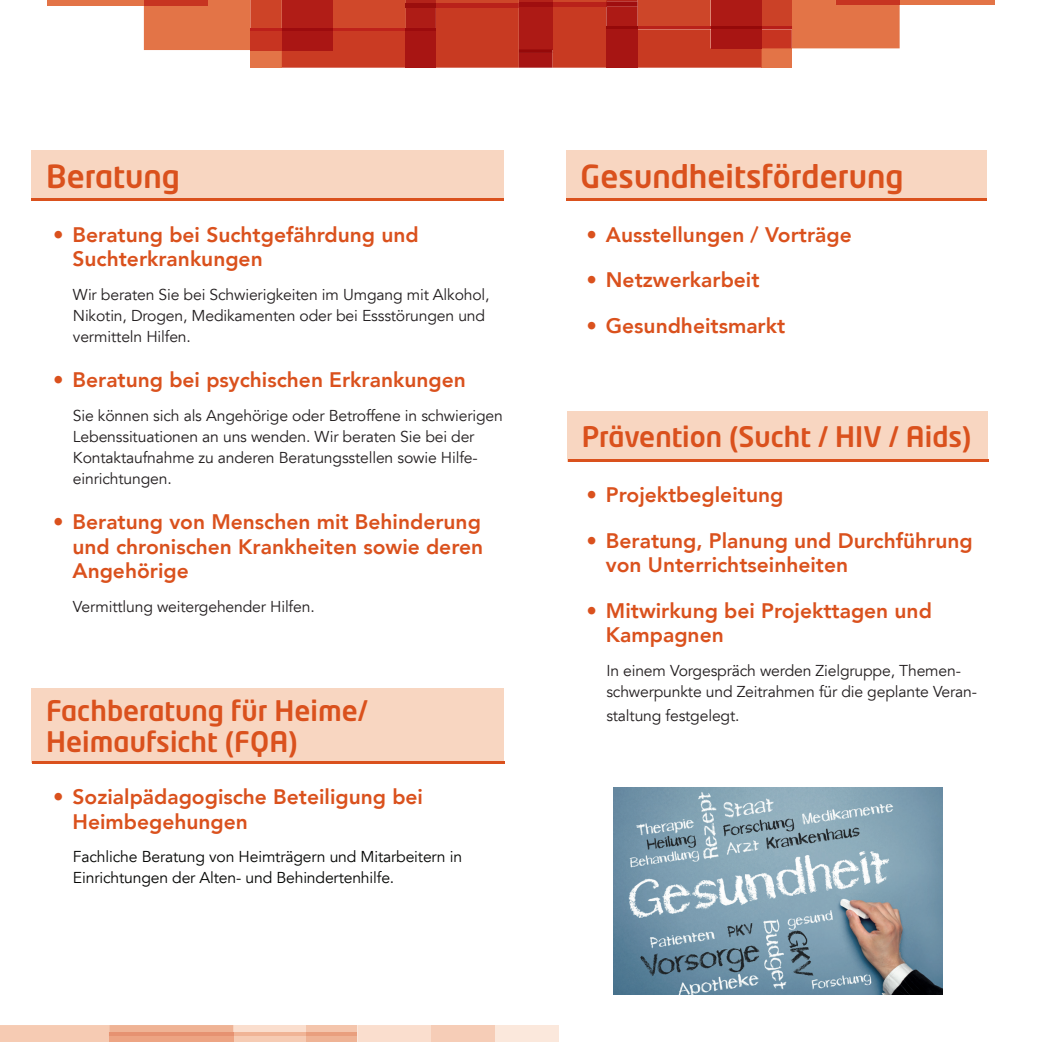
<style>
.page{position:relative;width:1042px;height:1042px;background:#fff}
.page>*{position:absolute;margin:0;border:0;box-sizing:border-box;transform-origin:0 0}
.t1{font:500 31.5px "Neo Tech Std";color:#da511d}
.t2{font:500 28px/31.5px "Neo Tech Std";color:#da511d}
.t3{font:800 21px/24.5px "Avenir LT";color:#da511d}
.t4{font:15.75px/21px "Avenir LT";letter-spacing:-.01em;color:#231f20}
.t5{font:15.75px/21px "Avenir LT";letter-spacing:-.01em;color:#040503}
</style>
<div class="page">
<svg style="left:48px;top:0;width:946px;height:68px"></svg>
<hr style="left:761px;top:26px;width:31px;height:3px;background:#b71e19">
<div style="left:710px;top:0;width:51px;height:26px;background:#ad1a15"></div>
<div style="left:710px;top:29px;width:51px;height:19px;background:#a81513"></div>
<hr style="left:710px;top:26px;width:51px;height:3px;background:#950909">
<hr style="left:899px;top:0;width:95px;height:4px;background:#e37447">
<hr style="left:836px;top:0;width:63px;height:4px;background:#c73421">
<div style="left:233px;top:1025px;width:73px;height:7px;background:#fadece"></div>
<svg style="left:0;top:1025px;width:233px;height:17px;background:#f3c3a9"></svg>
<div style="left:233px;top:1036px;width:73px;height:6px;background:#f6cbb3"></div>
<div style="left:109px;top:1036px;width:124px;height:6px;background:#eda483"></div>
<hr style="left:233px;top:1032px;width:73px;height:4px;background:#f0b496">
<hr style="left:109px;top:1032px;width:124px;height:4px;background:#e69271">
<svg style="left:357px;top:1025px;width:75px;height:17px"></svg>
<div style="left:306px;top:1025px;width:51px;height:7px;background:#f4c5ac"></div>
<div style="left:306px;top:1036px;width:51px;height:6px;background:#efb395"></div>
<hr style="left:306px;top:1032px;width:51px;height:4px;background:#e99f7e">
<div style="left:495px;top:1025px;width:63px;height:17px;background:#fbe8dc"></div>
<div style="left:432px;top:1025px;width:63px;height:17px;background:#f6cdb7"></div>
<img style="left:613px;top:788px;width:329px;height:206px">
<div style="left:31px;top:150px;width:473px;height:51px;background:#f8d6c1"></div>
<hr style="left:31px;top:198px;width:473px;height:3px;background:#da511d">
<div style="left:566px;top:150px;width:420px;height:51px;background:#f8d6c1"></div>
<hr style="left:566px;top:198px;width:421px;height:3px;background:#da511d">
<div style="left:567px;top:410px;width:421px;height:51px;background:#f8d6c1"></div>
<hr style="left:568px;top:459px;width:420px;height:2px;background:#da511d">
<div style="left:31px;top:688px;width:473px;height:75px;background:#f8d6c1"></div>
<hr style="left:32px;top:761px;width:473px;height:3px;background:#da511d">
<h1 class="t1" style="left:46px;top:156px;width:135px">Beratung</h1>
<h1 class="t1" style="left:580px;top:156px;width:324px">Gesundheitsförderung</h1>
<h3 class="t3" style="left:72px;top:222px;width:348px;text-indent:-19px">• Beratung bei Suchtgefährdung und<br>Suchterkrankungen</h3>
<p class="t4" style="left:73px;top:284px;width:418px">Wir beraten Sie bei Schwierigkeiten im Umgang mit Alkohol,<br>Nikotin, Drogen, Medikamenten oder bei Essstörungen und vermitteln Hilfen.</p>
<h3 class="t3" style="left:53px;top:368px;width:414px">• Beratung bei psychischen Erkrankungen</h3>
<p class="t4" style="left:73px;top:405px;width:431px">Sie können sich als Angehörige oder Betroffene in schwierigen Lebenssituationen an uns wenden. Wir beraten Sie bei der Kontaktaufnahme zu anderen Beratungsstellen sowie Hilfe&shy;einrichtungen.</p>
<h3 class="t3" style="left:72px;top:510px;width:412px;text-align:justify;text-indent:-19px">• Beratung von Menschen mit Behinderung und chronischen Krankheiten sowie deren Angehörige</h3>
<p class="t4" style="left:73px;top:596px;width:243px">Vermittlung weitergehender Hilfen.</p>
<h2 class="t2" style="left:46px;top:694px;width:323px">Fachberatung für Heime/<br>Heimaufsicht (FQA)</h2>
<h3 class="t3" style="left:72px;top:784px;width:352px;line-height:25.2px;text-indent:-19px">• Sozialpädagogische Beteiligung bei<br>Heimbegehungen</h3>
<p class="t5" style="left:73px;top:847px;width:391px">Fachliche Beratung von Heimträgern und Mitarbeitern in<br>Einrichtungen der Alten- und Behindertenhilfe.</p>
<h3 class="t3" style="left:587px;top:222px;width:267px">• Ausstellungen / Vorträge</h3>
<h3 class="t3" style="left:587px;top:268px;width:174px">• Netzwerkarbeit</h3>
<h3 class="t3" style="left:587px;top:313px;width:200px">• Gesundheitsmarkt</h3>
<h2 class="t2" style="left:582px;top:420px;width:391px">Prävention (Sucht / HIV / Aids)</h2>
<h3 class="t3" style="left:587px;top:483px;width:198px">• Projektbegleitung</h3>
<h3 class="t3" style="left:606px;top:528px;width:368px;text-indent:-19px">• Beratung, Planung und Durchführung von Unterrichtseinheiten</h3>
<h3 class="t3" style="left:606px;top:598px;width:327px;text-indent:-19px">• Mitwirkung bei Projekttagen und<br>Kampagnen</h3>
<p class="t4" style="left:606px;top:660px;width:372px">In einem Vorgespräch werden Zielgruppe, Themen&shy;schwerpunkte und Zeitrahmen für die geplante Veran-</p>
<p class="t4" style="left:606px;top:706px;width:135px">staltung festgelegt.</p>
</div>
